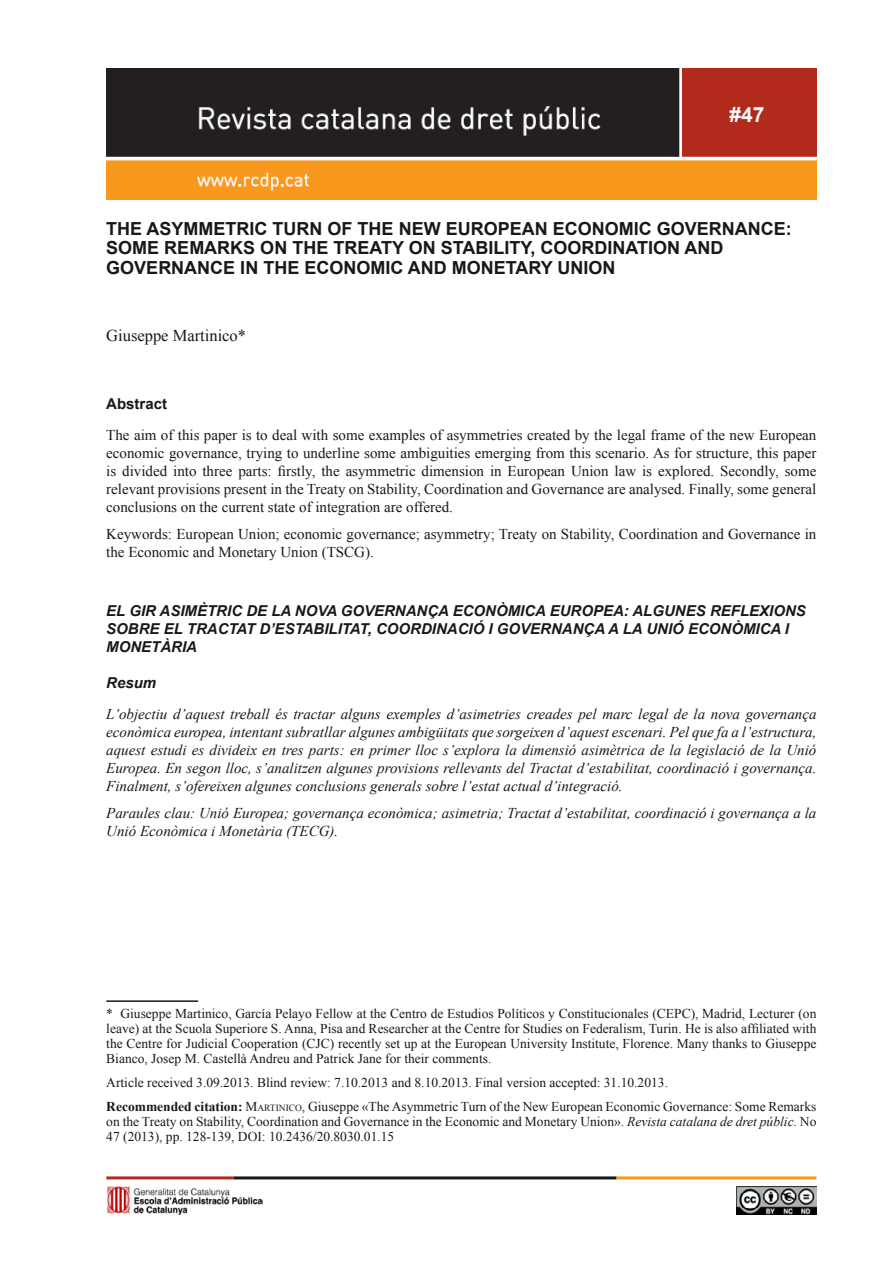
<style>
.page{position:relative;width:893px;height:1263px;background:#fff}
.page>*{position:absolute;margin:0;border:0;box-sizing:border-box;transform-origin:0 0}
.t1{font:700 21px "Arial";color:#fff}
.Títol_article{font:700 18px/19.5px "Arial";color:#1a171c}
.Normal_wrd_2{font:16.5px "Times New Roman";color:#1a171c}
.cos_resum_llengua{font:italic 15px/18px "Times New Roman";color:#1a171c;text-align:justify}
.cos_resum_llengua_or{font:15px/18px "Times New Roman";color:#1a171c;text-align:justify}
.Títol_article_-_2a_l{font:italic 700 15px/18px "Arial";color:#1a171c}
.resum{font:700 15px "Arial";color:#1a171c}
.resum_-_2a_llengua{font:italic 700 15px "Arial";color:#1a171c}
.nota_peu_de_pàgina{font:13.5px/15px "Times New Roman";color:#1a171c;text-align:justify}
.s1{font-weight:700}
.s2{font-style:inherit}
.s3{font-size:9.45px}
.s4{font-style:italic}
</style>
<div class="page">
<img style="left:106px;top:68px;width:710px;height:132px">
<hr style="left:106px;top:1176px;width:128px;height:3px;background:#b12a1c">
<hr style="left:234px;top:1176px;width:383px;height:3px;background:#1a171c">
<hr style="left:617px;top:1176px;width:199px;height:3px;background:#f8991d">
<img style="left:737px;top:1187px;width:79px;height:27px">
<img style="left:106px;top:1187px;width:157px;height:28px">
<hr style="left:106px;top:1000px;width:92px;height:2px;background:#1a171c">
<h1 class="t1" style="left:729px;top:101px;width:37px">#47</h1>
<p class="Títol_article" style="left:106px;top:219px;width:687px">THE ASYMMETRIC TURN OF THE NEW EUROPEAN ECONOMIC GOVERNANCE:<br>SOME REMARKS ON THE TREATY ON STABILITY, COORDINATION AND<br>GOVERNANCE IN THE ECONOMIC AND MONETARY UNION</p>
<p class="Normal_wrd_2" style="left:106px;top:324px;width:141px">Giuseppe Martinico*</p>
<p class="resum" style="left:106px;top:393px;width:62px">Abstract</p>
<p class="cos_resum_llengua_or" style="left:106px;top:426px;width:712px">The aim of this paper is to deal with some examples of asymmetries created by the legal frame of the new European economic governance, trying to underline some ambiguities emerging from this scenario. As for structure, this paper is divided into three parts: firstly, the asymmetric dimension in European Union law is explored. Secondly, some relevant provisions present in the Treaty on Stability, Coordination and Governance are analysed. Finally, some general conclusions on the current state of integration are offered.</p>
<p class="cos_resum_llengua_or" style="left:106px;top:525px;width:712px">Keywords: European Union; economic governance; asymmetry; Treaty on Stability, Coordination and Governance in the Economic and Monetary Union (TSCG).</p>
<p class="Títol_article_-_2a_l" style="left:106px;top:602px;width:701px">EL GIR ASIMÈTRIC DE LA NOVA GOVERNANÇA ECONÒMICA EUROPEA: ALGUNES REFLEXIONS<br>SOBRE EL TRACTAT D’ESTABILITAT, COORDINACIÓ I GOVERNANÇA A LA UNIÓ ECONÒMICA I<br>MONETÀRIA</p>
<p class="resum_-_2a_llengua" style="left:106px;top:673px;width:52px">Resum</p>
<p class="cos_resum_llengua" style="left:106px;top:705px;width:712px">L’objectiu d’aquest treball és tractar alguns exemples d’asimetries creades pel marc legal de la nova governança econòmica europea, intentant subratllar algunes ambigüitats que sorgeixen d’aquest escenari. Pel que fa a l’estructura, aquest estudi es divideix en tres parts: en primer lloc s’explora la dimensió asimètrica de la legislació de la Unió Europea. En segon lloc, s’analitzen algunes provisions rellevants del Tractat d’estabilitat, coordinació i governança.<br>Finalment, s’ofereixen algunes conclusions generals sobre l’estat actual d’integració.</p>
<p class="cos_resum_llengua" style="left:106px;top:804px;width:712px">Paraules clau: Unió Europea; governança econòmica; asimetria; Tractat d’estabilitat, coordinació i governança a la<br>Unió Econòmica i Monetària (TECG).</p>
<p class="nota_peu_de_pàgina" style="left:106px;top:1006px;width:712px">* Giuseppe Martinico, García Pelayo Fellow at the Centro de Estudios Políticos y Constitucionales (CEPC), Madrid, Lecturer (on leave) at the Scuola Superiore S. Anna, Pisa and Researcher at the Centre for Studies on Federalism, Turin. He is also affiliated with the Centre for Judicial Cooperation (CJC) recently set up at the European University Institute, Florence. Many thanks to Giuseppe Bianco, Josep M. Castellà Andreu and Patrick Jane for their comments.</p>
<p class="nota_peu_de_pàgina" style="left:106px;top:1075px;width:563px">Article received 3.09.2013. Blind review: 7.10.2013 and 8.10.2013. Final version accepted: 31.10.2013.</p>
<p class="nota_peu_de_pàgina" style="left:106px;top:1099px;width:712px"><span class="s1">Recommended citation:</span> <span class="s2">M</span><span class="s3">ARTINICO</span>, Giuseppe «The Asymmetric Turn of the New European Economic Governance: Some Remarks on the Treaty on Stability, Coordination and Governance in the Economic and Monetary Union». <span class="s4">Revista catalana de dret públic</span>. No 47 (2013), pp. 128-139, DOI: 10.2436/20.8030.01.15</p>
</div>
